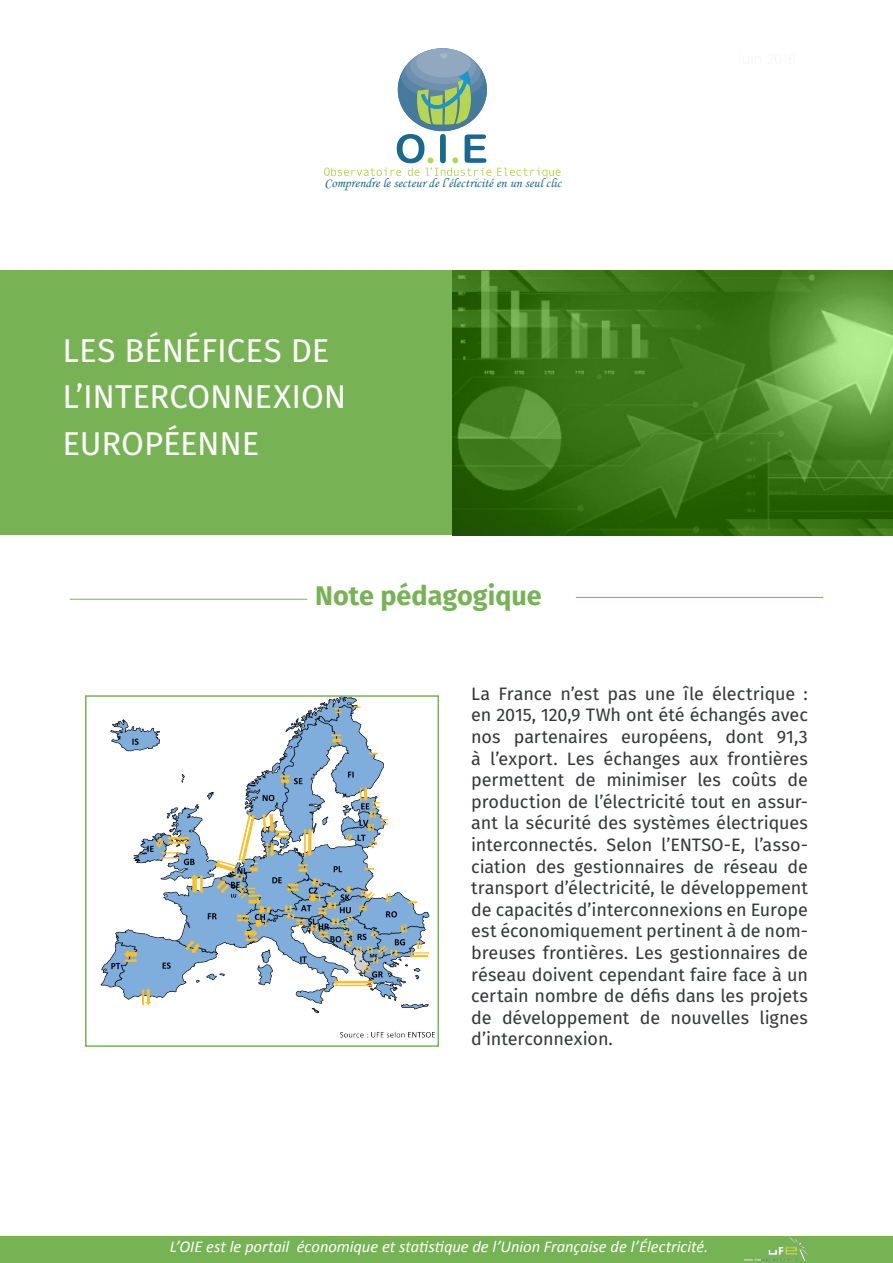
<style>
.page{position:relative;width:893px;height:1263px;background:#fff}
.page>*{position:absolute;margin:0;border:0;box-sizing:border-box;transform-origin:0 0}
.t1{font:33px/46.5px "Fira Sans";color:#fff}
.t2{font:700 27px "Fira Sans";color:#76b355}
.t3{font:18px/21.6px "Fira Sans";letter-spacing:-.005em;color:#343738;text-align:justify}
.t4{font:italic 16.5px "Calibri";color:#fff}
.t5{font:13.2px "Monotype Corsiva";letter-spacing:.005em;color:#176990}
</style>
<div class="page">
<div style="left:0;top:270px;width:893px;height:265px;background:#77b355"></div>
<div style="left:0;top:1236px;width:893px;height:27px;background:#76b355"></div>
<img style="left:452px;top:270px;width:441px;height:265px">
<hr style="left:70px;top:599px;width:237px;height:1px;background:#76b355">
<hr style="left:576px;top:597px;width:247px;height:1px;background:#76b355">
<svg style="left:497px;top:168px;width:64px;height:10px"></svg>
<svg style="left:324px;top:48px;width:167px;height:128px"></svg>
<img style="left:744px;top:1236px;width:63px;height:25px">
<img style="left:100px;top:698px;width:335px;height:340px">
<div style="left:85px;top:695px;width:354px;height:352px;border:2px solid #77b355"></div>
<p class="t5" style="left:324px;top:175px;width:238px">Comprendre le secteur de l’électricité en un seul clic</p>
<h1 class="t1" style="left:63px;top:326px;width:285px">LES BÉNÉFICES DE<br>L’INTERCONNEXION<br>EUROPÉENNE</h1>
<h2 class="t2" style="left:315px;top:573px;width:228px">Note pédagogique</h2>
<p class="t3" style="left:471px;top:682px;width:338px">La France n’est pas une île électrique : en 2015, 120,9 TWh ont été échangés avec nos partenaires européens, dont 91,3 à l’export. Les échanges aux frontières permettent de minimiser les coûts de production de l’électricité tout en assur&shy;ant la sécurité des systèmes électriques interconnectés. Selon l’ENTSO-E, l’asso&shy;ciation des gestionnaires de réseau de transport d’électricité, le développement de capacités d’interconnexions en Europe est économiquement pertinent à de nom&shy;breuses frontières. Les gestionnaires de réseau doivent cependant faire face à un certain nombre de défis dans les projets de développement de nouvelles lignes d’interconnexion.</p>
<p class="t4" style="left:170px;top:1235px;width:540px">L’OIE est le portail économique et statistique de l’Union Française de l’Électricité.</p>
</div>
